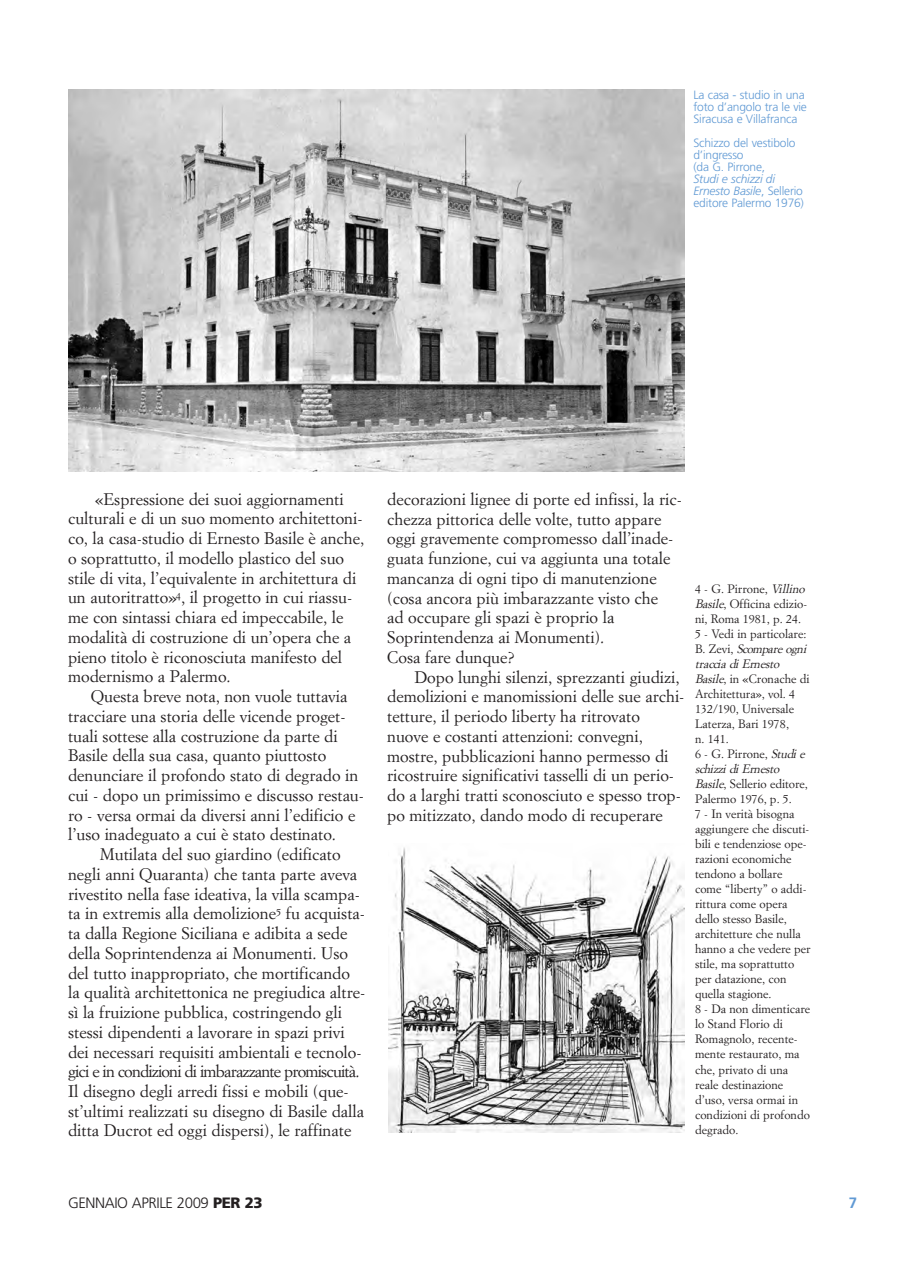
<style>
.page{position:relative;width:902px;height:1272px;background:#fff}
.page>*{position:absolute;margin:0;border:0;box-sizing:border-box;transform-origin:0 0}
.t1{font:16.5px/19.8px "Simoncini Garamond";color:#231f20}
.t2{font:300 15px "Frutiger";letter-spacing:-.03em;color:#231f20}
.t3{font:700 15px "Frutiger";color:#619ad4}
.t4{font:12px/15px "Simoncini Garamond";color:#231f20}
.t5{font:300 12px/12px "Frutiger";letter-spacing:-.015em;color:#619ad4}
.t6{font:italic 300 12px/12px "Frutiger";letter-spacing:-.015em;color:#619ad4}
.s1{font-style:normal}
.s2{font-style:italic}
.s3{font-weight:900}
</style>
<div class="page">
<img style="left:69px;top:89px;width:615px;height:382px">
<img style="left:388px;top:847px;width:296px;height:285px">
<p class="t5" style="left:693px;top:90px;width:115px">La casa - studio in una foto d’angolo tra le vie<br>Siracusa e Villafranca</p>
<p class="t5" style="left:693px;top:138px;width:103px">Schizzo del vestibolo d’ingresso<br>(da G. Pirrone,</p>
<p class="t6" style="left:693px;top:174px;width:112px">Studi e schizzi di<br>Ernesto Basile<span class="s1">, Sellerio editore Palermo 1976)</span></p>
<p class="t1" style="left:68px;top:490px;width:298px;text-indent:27px">«Espressione dei suoi aggiornamenti culturali e di un suo momento architettoni&shy;co, la casa-studio di Ernesto Basile è anche, o soprattutto, il modello plastico del suo stile di vita, l’equivalente in architettura di un autoritratto»<sup>4</sup>, il progetto in cui riassu&shy;me con sintassi chiara ed impeccabile, le modalità di costruzione di un’opera che a pieno titolo è riconosciuta manifesto del modernismo a Palermo.</p>
<p class="t1" style="left:68px;top:687px;width:297px;text-indent:23px">Questa breve nota, non vuole tuttavia tracciare una storia delle vicende proget&shy;tuali sottese alla costruzione da parte di Basile della sua casa, quanto piuttosto denunciare il profondo stato di degrado in cui - dopo un primissimo e discusso restau&shy;ro - versa ormai da diversi anni l’edificio e l’uso inadeguato a cui è stato destinato.</p>
<p class="t1" style="left:68px;top:845px;width:299px;text-indent:32px">Mutilata del suo giardino (edificato negli anni Quaranta) che tanta parte aveva rivestito nella fase ideativa, la villa scampa&shy;ta in extremis alla demolizione<sup>5</sup> fu acquista&shy;ta dalla Regione Siciliana e adibita a sede della Soprintendenza ai Monumenti. Uso del tutto inappropriato, che mortificando la qualità architettonica ne pregiudica altre&shy;sì la fruizione pubblica, costringendo gli stessi dipendenti a lavorare in spazi privi dei necessari requisiti ambientali e tecnolo&shy;gici e in condizioni di imbarazzante promiscuità.<br>Il disegno degli arredi fissi e mobili (que&shy;st’ultimi realizzati su disegno di Basile dalla ditta Ducrot ed oggi dispersi), le raffinate</p>
<p class="t1" style="left:387px;top:490px;width:296px">decorazioni lignee di porte ed infissi, la ric&shy;chezza pittorica delle volte, tutto appare oggi gravemente compromesso dall’inade&shy;guata funzione, cui va aggiunta una totale mancanza di ogni tipo di manutenzione (cosa ancora più imbarazzante visto che<br>ad occupare gli spazi è proprio la Soprintendenza ai Monumenti).<br>Cosa fare dunque?</p>
<p class="t1" style="left:387px;top:668px;width:299px;text-indent:27px">Dopo lunghi silenzi, sprezzanti giudizi, demolizioni e manomissioni delle sue archi&shy;tetture, il periodo liberty ha ritrovato nuove e costanti attenzioni: convegni, mostre, pubblicazioni hanno permesso di ricostruire significativi tasselli di un perio&shy;do a larghi tratti sconosciuto e spesso trop&shy;po mitizzato, dando modo di recuperare</p>
<p class="t4" style="left:695px;top:582px;width:117px">4 - G. Pirrone, <span class="s2">Villino<br>Basile</span>, Officina edizio&shy;ni, Roma 1981, p. 24.<br>5 - Vedi in particolare:<br>B . Z e v i , <span class="s2">Scompare ogni traccia di Ernesto<br>Basile</span>, in «Cronache di<br>Architettura», vol. 4<br>132/190, Universale<br>Laterza, Bari 1978,<br>n. 141.<br>6 - G. Pirrone, <span class="s2">Studi e schizzi di Ernesto<br>Basile</span>, Sellerio editore,<br>Palermo 1976, p. 5.<br>7 - In verità bisogna aggiungere che discuti&shy;bili e tendenziose ope&shy;razioni economiche tendono a bollare come “liberty” o addi&shy;rittura come opera dello stesso Basile, architetture che nulla hanno a che vedere per stile, ma soprattutto per datazione, con quella stagione.<br>8 - Da non dimenticare lo Stand Florio di<br>Romagnolo, recente&shy;mente restaurato, ma che, privato di una reale destinazione d’uso, versa ormai in condizioni di profondo degrado.</p>
<p class="t2" style="left:68px;top:1196px;width:196px">GENNAIO APRILE 2009 <span class="s3">PER 23</span></p>
<p class="t3" style="left:848px;top:1196px;width:10px">7</p>
</div>
